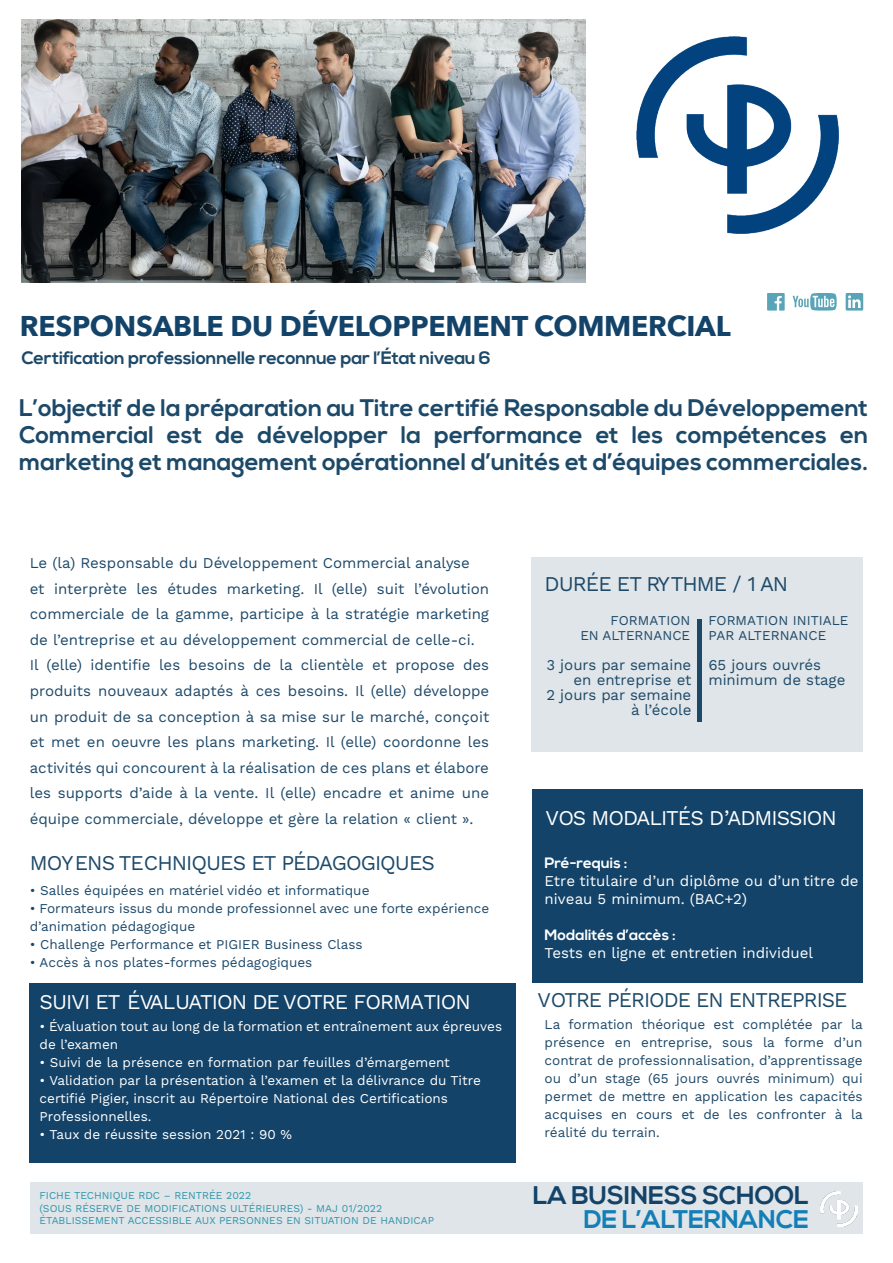
<style>
.page{position:relative;width:893px;height:1263px;background:#fff}
.page>*{position:absolute;margin:0;border:0;box-sizing:border-box;transform-origin:0 0}
.t1{font:700 28.5px "Avenir Next";letter-spacing:-.01em;color:#134369}
.t2{font:700 25.5px/24px "Nexa";letter-spacing:-.01em;color:#134369;text-align:right}
.t3{font:700 24px/27px "Nexa";color:#1d4969;text-align:justify}
.t4{font:21px "Work Sans";letter-spacing:-.045em;color:#1d4969}
.t5{font:21px "Work Sans";letter-spacing:-.045em;color:#fff}
.t6{font:700 18px "Nexa";letter-spacing:-.01em;color:#1d4969}
.t7{font:15px/25.5px "Work Sans";color:#1d4969;text-align:justify}
.t8{font:15px/18px "Work Sans";color:#fff}
.t9{font:700 15px "Nexa";color:#fff}
.t10{font:13.5px/18px "Work Sans";color:#1d4969;text-align:justify}
.t11{font:13.5px "Work Sans";color:#fff}
.t12{font:10.5px "Work Sans";color:#2f96ac}
.s1{font-family:"Nexa";font-weight:700}
.s2{color:#147eb7}
</style>
<div class="page">
<div style="left:30px;top:1182px;width:832px;height:51px;background:#dfe5e8"></div>
<div style="left:30px;top:983px;width:486px;height:179px;background:#134369"></div>
<div style="left:531px;top:557px;width:332px;height:194px;background:#dfe5e8"></div>
<hr style="left:698px;top:620px;width:4px;height:102px;background:#1d4969">
<div style="left:533px;top:789px;width:330px;height:194px;background:#134369"></div>
<svg style="left:767px;top:293px;width:18px;height:18px"></svg>
<svg style="left:793px;top:293px;width:44px;height:18px"></svg>
<svg style="left:846px;top:293px;width:17px;height:18px"></svg>
<img style="left:22px;top:20px;width:563px;height:262px">
<img style="left:637px;top:36px;width:202px;height:197px">
<img style="left:820px;top:1191px;width:37px;height:36px">
<p class="t1" style="left:20px;top:301px;width:712px">RESPONSABLE DU DÉVELOPPEMENT COMMERCIAL</p>
<p class="t6" style="left:22px;top:348px;width:471px">Certification professionnelle reconnue par l’État niveau 6</p>
<p class="t3" style="left:19px;top:395px;width:850px">L’objectif de la préparation au Titre certifié Responsable du Développement Commercial est de développer la performance et les compétences en marketing et management opérationnel d’unités et d’équipes commerciales.</p>
<p class="t7" style="left:30px;top:551px;width:442px">Le (la) Responsable du Développement Commercial analyse</p>
<p class="t7" style="left:30px;top:577px;width:461px">et interprète les études marketing. Il (elle) suit l’évolution commerciale de la gamme, participe à la stratégie marketing de l’entreprise et au développement commercial de celle-ci.</p>
<p class="t7" style="left:30px;top:653px;width:461px">Il (elle) identifie les besoins de la clientèle et propose des produits nouveaux adaptés à ces besoins. Il (elle) développe un produit de sa conception à sa mise sur le marché, conçoit et met en oeuvre les plans marketing. Il (elle) coordonne les activités qui concourent à la réalisation de ces plans et élabore les supports d’aide à la vente. Il (elle) encadre et anime une équipe commerciale, développe et gère la relation « client ».</p>
<p class="t4" style="left:30px;top:850px;width:407px">MOYENS TECHNIQUES ET PÉDAGOGIQUES</p>
<p class="t10" style="left:30px;top:882px;width:341px">• Salles équipées en matériel vidéo et informatique</p>
<p class="t10" style="left:30px;top:900px;width:461px">• Formateurs issus du monde professionnel avec une forte expérience</p>
<p class="t10" style="left:30px;top:918px;width:167px">d’animation pédagogique</p>
<p class="t10" style="left:30px;top:936px;width:334px">• Challenge Performance et PIGIER Business Class</p>
<p class="t10" style="left:30px;top:954px;width:284px">• Accès à nos plates-formes pédagogiques</p>
<p class="t5" style="left:40px;top:989px;width:433px">SUIVI ET ÉVALUATION DE VOTRE FORMATION</p>
<p class="t11" style="left:40px;top:1018px;width:464px">• Évaluation tout au long de la formation et entraînement aux épreuves</p>
<p class="t11" style="left:40px;top:1036px;width:80px">de l’examen</p>
<p class="t11" style="left:40px;top:1054px;width:412px">• Suivi de la présence en formation par feuilles d’émargement</p>
<p class="t11" style="left:40px;top:1072px;width:443px">• Validation par la présentation à l’examen et la délivrance du Titre</p>
<p class="t11" style="left:40px;top:1090px;width:410px">certifié Pigier, inscrit au Répertoire National des Certifications</p>
<p class="t11" style="left:40px;top:1108px;width:113px">Professionnelles.</p>
<p class="t11" style="left:40px;top:1126px;width:254px">• Taux de réussite session 2021 : 90 %</p>
<p class="t12" style="left:40px;top:1189px;width:213px">FICHE TECHNIQUE RDC – RENTRÉE 2022</p>
<p class="t12" style="left:40px;top:1202px;width:344px">(SOUS RÉSERVE DE MODIFICATIONS ULTÉRIEURES) - MAJ 01/2022</p>
<p class="t12" style="left:40px;top:1214px;width:396px">ÉTABLISSEMENT ACCESSIBLE AUX PERSONNES EN SITUATION DE HANDICAP</p>
<p class="t4" style="left:545px;top:571px;width:245px">DURÉE ET RYTHME / 1 AN</p>
<p class="t10" style="left:708px;top:613px;width:142px;line-height:15px">FORMATION INITIALE<br>PAR ALTERNANCE</p>
<p class="t7" style="left:708px;top:652px;width:114px">65 jours ouvrés</p>
<p class="t7" style="left:708px;top:667px;width:139px">minimum de stage</p>
<p class="t10" style="left:610px;top:612px;width:81px">FORMATION</p>
<p class="t10" style="left:580px;top:627px;width:111px">EN ALTERNANCE</p>
<p class="t7" style="left:546px;top:658px;width:146px;line-height:15px;text-align:right">3 jours par semaine en entreprise et</p>
<p class="t7" style="left:546px;top:688px;width:147px;line-height:15px;text-align:right">2 jours par semaine à l’école</p>
<p class="t5" style="left:545px;top:805px;width:293px">VOS MODALITÉS D’ADMISSION</p>
<p class="t8" style="left:545px;top:854px;width:315px"><span class="s1">Pré-requis :<br></span>Etre titulaire d’un diplôme ou d’un titre de niveau 5 minimum. (BAC+2)</p>
<p class="t9" style="left:545px;top:926px;width:132px">Modalités d’accès :</p>
<p class="t8" style="left:545px;top:944px;width:270px">Tests en ligne et entretien individuel</p>
<p class="t4" style="left:538px;top:987px;width:311px">VOTRE PÉRIODE EN ENTREPRISE</p>
<p class="t10" style="left:545px;top:1016px;width:320px">La formation théorique est complétée par la présence en entreprise, sous la forme d’un contrat de professionnalisation, d’apprentissage ou d’un stage (65 jours ouvrés minimum) qui permet de mettre en application les capacités acquises en cours et de les confronter à la réalité du terrain.</p>
<p class="t2" style="left:533px;top:1184px;width:278px">LA BUSINESS SCHOOL<br><span class="s2">DE L’ALTERNANCE</span></p>
</div>
